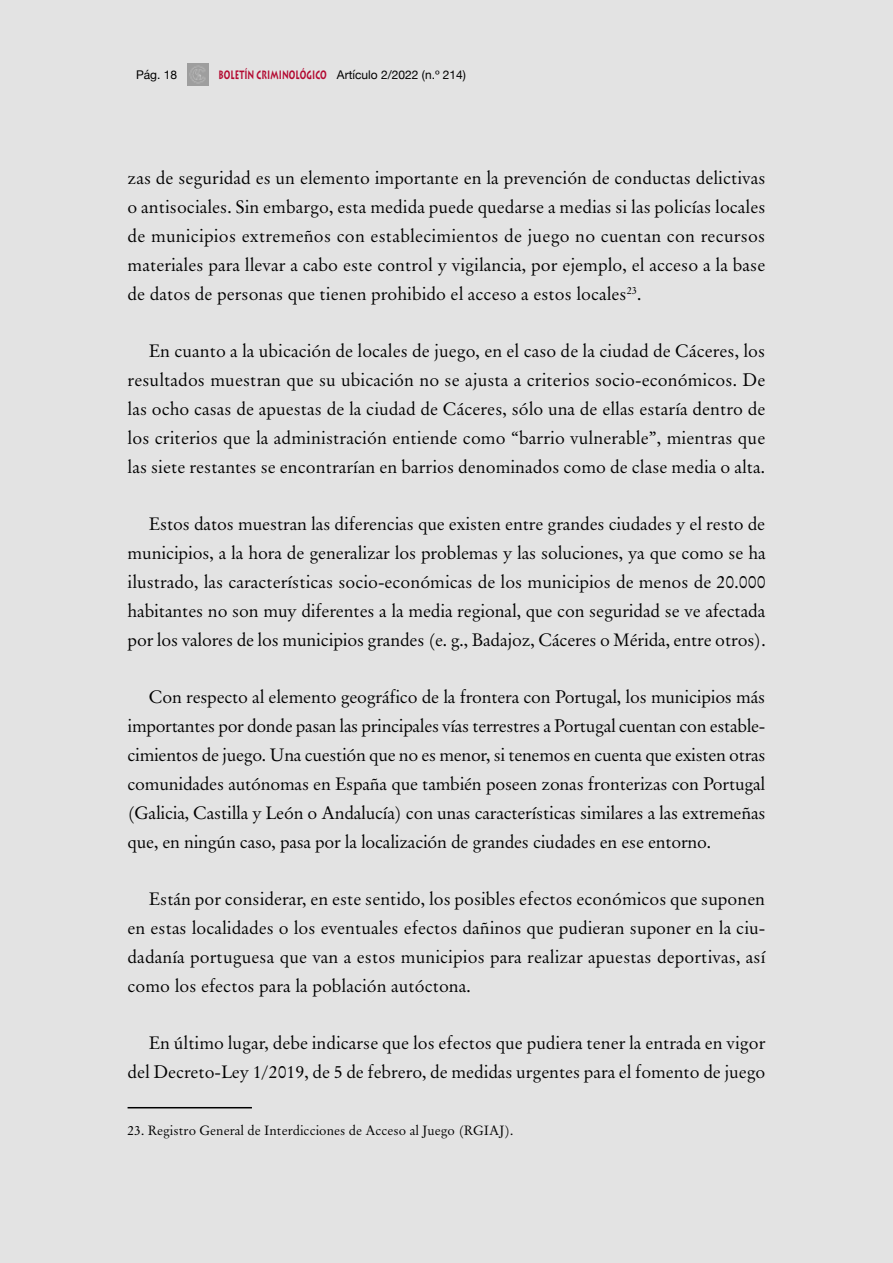
<style>
.page{position:relative;width:893px;height:1263px;background:#e3e3e3}
.page>*{position:absolute;margin:0;border:0;box-sizing:border-box;transform-origin:0 0}
.t1{font:18px/28.8px "Original Garamond BT";color:#000;text-align:justify}
.t2{font:13.5px "Original Garamond BT";color:#000}
.t3{font:12px "Helvetica Neue";color:#000}
.s1{font-family:"Lithos";font-weight:700;color:#b30931}
</style>
<div class="page">
<img style="left:187px;top:64px;width:21px;height:21px">
<hr style="left:128px;top:1107px;width:124px;height:1px;background:#000">
<p class="t3" style="left:136px;top:66px;width:43px">Pág. 18</p>
<p class="t3" style="left:218px;top:66px;width:249px"><span class="s1">BOLETÍN CRIMINOLÓGICO</span> Artículo 2/2022 (n.º 214)</p>
<p class="t1" style="left:128px;top:164px;width:639px">zas de seguridad es un elemento importante en la prevención de conductas delictivas o antisociales. Sin embargo, esta medida puede quedarse a medias si las policías locales de municipios extremeños con establecimientos de juego no cuentan con recursos materiales para llevar a cabo este control y vigilancia, por ejemplo, el acceso a la base de datos de personas que tienen prohibido el acceso a estos locales<sup>23</sup>.</p>
<p class="t1" style="left:128px;top:337px;width:639px;text-indent:21px">En cuanto a la ubicación de locales de juego, en el caso de la ciudad de Cáceres, los resultados muestran que su ubicación no se ajusta a criterios socio-económicos. De las ocho casas de apuestas de la ciudad de Cáceres, sólo una de ellas estaría dentro de los criterios que la administración entiende como “barrio vulnerable”, mientras que las siete restantes se encontrarían en barrios denominados como de clase media o alta.</p>
<p class="t1" style="left:128px;top:510px;width:640px;text-indent:21px">Estos datos muestran las diferencias que existen entre grandes ciudades y el resto de municipios, a la hora de generalizar los problemas y las soluciones, ya que como se ha ilustrado, las características socio-económicas de los municipios de menos de 20.000 habitantes no son muy diferentes a la media regional, que con seguridad se ve afectada por los valores de los municipios grandes (e. g., Badajoz, Cáceres o Mérida, entre otros).</p>
<p class="t1" style="left:128px;top:683px;width:639px;text-indent:21px">Con respecto al elemento geográfico de la frontera con Portugal, los municipios más importantes por donde pasan las principales vías terrestres a Portugal cuentan con estable&shy;cimientos de juego. Una cuestión que no es menor, si tenemos en cuenta que existen otras comunidades autónomas en España que también poseen zonas fronterizas con Portugal (Galicia, Castilla y León o Andalucía) con unas características similares a las extremeñas que, en ningún caso, pasa por la localización de grandes ciudades en ese entorno.</p>
<p class="t1" style="left:128px;top:884px;width:639px;text-indent:21px">Están por considerar, en este sentido, los posibles efectos económicos que suponen en estas localidades o los eventuales efectos dañinos que pudieran suponer en la ciu&shy;dadanía portuguesa que van a estos municipios para realizar apuestas deportivas, así como los efectos para la población autóctona.</p>
<p class="t1" style="left:128px;top:1029px;width:639px;text-align:right">En último lugar, debe indicarse que los efectos que pudiera tener la entrada en vigor del Decreto-Ley 1/2019, de 5 de febrero, de medidas urgentes para el fomento de juego</p>
<p class="t2" style="left:128px;top:1122px;width:387px">23. Registro General de Interdicciones de Acceso al Juego (RGIAJ).</p>
</div>
